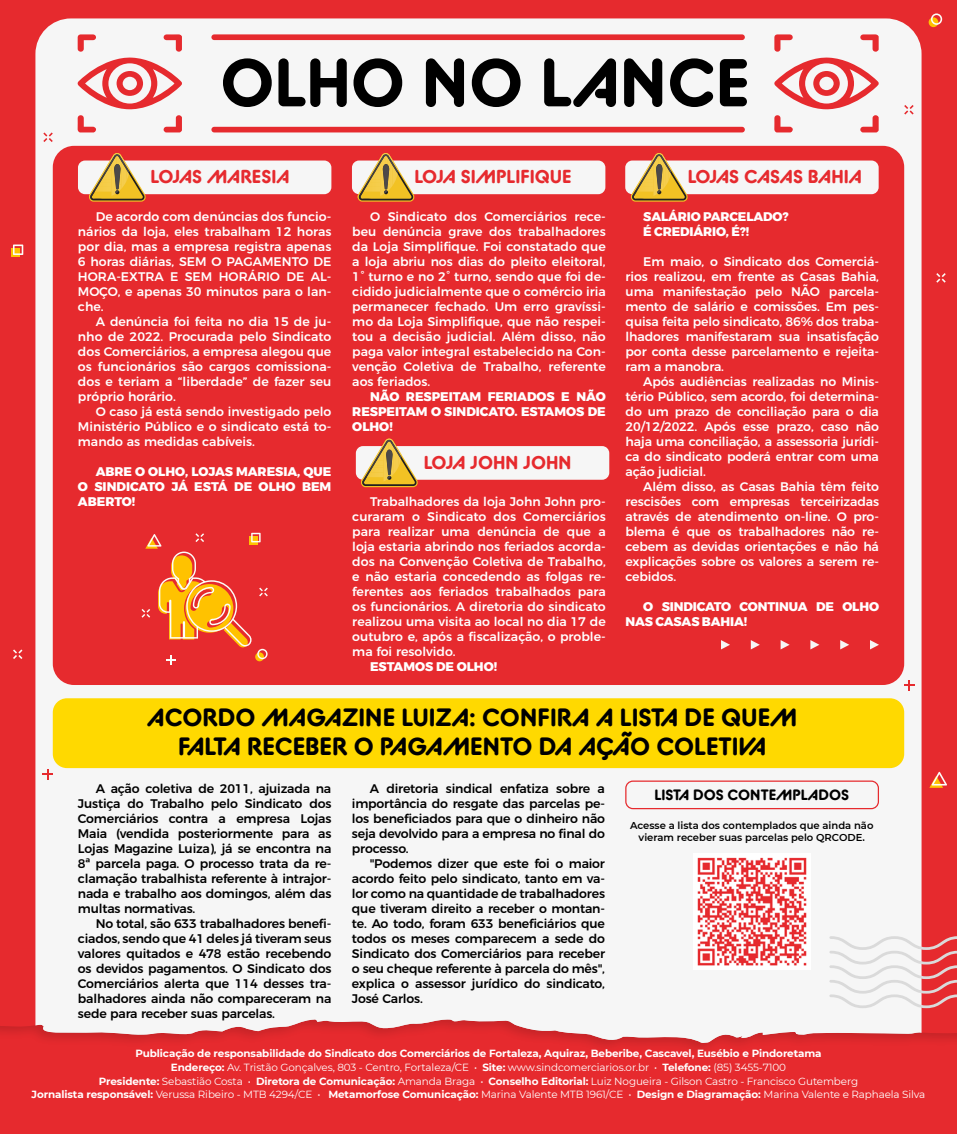
<style>
.page{position:relative;width:957px;height:1134px;background:#e62a2e}
.page>*{position:absolute;margin:0;border:0;box-sizing:border-box;transform-origin:0 0}
.t1{font:700 67.5px "BC Alphapipe RB";color:#000}
.t2{font:700 25px/28.8px "BC Alphapipe RB";color:#000;text-align:center}
.t3{font:700 18.75px "BC Alphapipe RB";color:#e62a2e}
.t4{font:700 15px "BC Alphapipe RB";color:#000}
.t5{font:500 12.5px/15px "Montserrat";color:#fff;text-align:justify}
.t6{font:500 12.5px/15px "Montserrat";letter-spacing:-.015em;color:#000;text-align:justify}
.t7{font:800 12.5px/15px "Montserrat";color:#fff;text-align:justify}
.t8{font:700 10.38px/13.8px "Montserrat";letter-spacing:-.01em;color:#fff;text-align:center}
.t9{font:600 10px/12px "Montserrat";color:#000;text-align:center}
.s1{font-weight:400}
</style>
<div class="page">
<div style="left:35px;top:18px;width:886px;height:1097px;background:#f6f6f6;border-radius:35px"></div>
<div style="left:53px;top:146px;width:851px;height:539px;background:#e62a2e;border-radius:21px"></div>
<div style="left:78px;top:161px;width:253px;height:33px;background:#f6f6f6;border-radius:7px"></div>
<svg style="left:89px;top:153px;width:57px;height:49px"></svg>
<div style="left:356px;top:446px;width:253px;height:34px;background:#f6f6f6;border-radius:7px"></div>
<svg style="left:361px;top:439px;width:57px;height:48px"></svg>
<div style="left:352px;top:161px;width:253px;height:33px;background:#f6f6f6;border-radius:7px"></div>
<svg style="left:358px;top:153px;width:56px;height:49px"></svg>
<div style="left:625px;top:161px;width:253px;height:33px;background:#f6f6f6;border-radius:7px"></div>
<svg style="left:631px;top:153px;width:57px;height:49px"></svg>
<svg style="left:142px;top:533px;width:126px;height:132px"></svg>
<svg style="left:13px;top:649px;width:9px;height:10px"></svg>
<svg style="left:43px;top:132px;width:10px;height:10px"></svg>
<svg style="left:904px;top:105px;width:9px;height:10px"></svg>
<svg style="left:936px;top:273px;width:9px;height:10px"></svg>
<svg style="left:904px;top:680px;width:10px;height:10px"></svg>
<svg style="left:43px;top:769px;width:10px;height:10px"></svg>
<div style="left:11px;top:248px;width:8px;height:9px;background:#ffc200"></div>
<svg style="left:13px;top:244px;width:10px;height:11px"></svg>
<svg style="left:929px;top:772px;width:18px;height:16px"></svg>
<svg style="left:928px;top:17px;width:10px;height:10px"></svg>
<svg style="left:931px;top:13px;width:11px;height:12px"></svg>
<svg style="left:164px;top:115px;width:18px;height:17px"></svg>
<svg style="left:78px;top:115px;width:18px;height:17px"></svg>
<svg style="left:77px;top:34px;width:105px;height:75px"></svg>
<svg style="left:860px;top:115px;width:18px;height:17px"></svg>
<svg style="left:774px;top:115px;width:19px;height:17px"></svg>
<svg style="left:774px;top:34px;width:104px;height:75px"></svg>
<div style="left:211px;top:34px;width:534px;height:6px;background:#e62a2e;border-radius:3px"></div>
<div style="left:211px;top:127px;width:534px;height:5px;background:#e62a2e;border-radius:3px"></div>
<div style="left:53px;top:698px;width:851px;height:70px;background:#ffd900;border-radius:14px"></div>
<div style="left:625px;top:780px;width:254px;height:29px;border:1px solid #e62a2e;border-radius:7px"></div>
<img style="left:697px;top:857px;width:110px;height:109px">
<div style="left:0;top:1017px;width:957px;height:117px;background:#000;opacity:.15"></div>
<svg style="left:721px;top:640px;width:9px;height:9px"></svg>
<svg style="left:751px;top:640px;width:9px;height:9px"></svg>
<svg style="left:780px;top:640px;width:9px;height:9px"></svg>
<svg style="left:810px;top:640px;width:9px;height:9px"></svg>
<svg style="left:840px;top:640px;width:9px;height:9px"></svg>
<svg style="left:870px;top:640px;width:9px;height:9px"></svg>
<svg style="left:829px;top:936px;width:128px;height:72px"></svg>
<h1 class="t1" style="left:220px;top:39px;width:531px">OLHO NO LANCE</h1>
<h3 class="t3" style="left:151px;top:164px;width:140px">LOJAS MARESIA</h3>
<p class="t5" style="left:78px;top:208px;width:255px;text-indent:18px">De acordo com denúncias dos funcio&shy;nários da loja, eles trabalham 12 horas por dia, mas a empresa registra apenas 6 horas diárias, SEM O PAGAMENTO DE HORA-EXTRA E SEM HORÁRIO DE AL-MOÇO, e apenas 30 minutos para o lan&shy;che.</p>
<p class="t5" style="left:78px;top:313px;width:255px;text-indent:18px">A denúncia foi feita no dia 15 de ju&shy;nho de 2022. Procurada pelo Sindicato dos Comerciários, a empresa alegou que os funcionários são cargos comissiona&shy;dos e teriam a “liberdade” de fazer seu próprio horário.</p>
<p class="t5" style="left:78px;top:403px;width:255px;text-indent:18px">O caso já está sendo investigado pelo Ministério Público e o sindicato está to&shy;mando as medidas cabíveis.</p>
<p class="t7" style="left:78px;top:464px;width:255px;text-indent:18px">ABRE O OLHO, LOJAS MARESIA, QUE O SINDICATO JÁ ESTÁ DE OLHO BEM ABERTO!</p>
<h3 class="t3" style="left:414px;top:164px;width:159px">LOJA SIMPLIFIQUE</h3>
<h3 class="t3" style="left:687px;top:164px;width:176px">LOJAS CASAS BAHIA</h3>
<p class="t5" style="left:352px;top:208px;width:255px;text-indent:18px">O Sindicato dos Comerciários rece&shy;beu denúncia grave dos trabalhadores da Loja Simplifique. Foi constatado que a loja abriu nos dias do pleito eleitoral, 1° turno e no 2° turno, sendo que foi de&shy;cidido judicialmente que o comércio iria permanecer fechado. Um erro gravíssi&shy;mo da Loja Simplifique, que não respei&shy;tou a decisão judicial. Além disso, não paga valor integral estabelecido na Con&shy;venção Coletiva de Trabalho, referente aos feriados.</p>
<p class="t7" style="left:352px;top:389px;width:255px;text-indent:18px">NÃO RESPEITAM FERIADOS E NÃO RESPEITAM O SINDICATO. ESTAMOS DE OLHO!</p>
<h3 class="t3" style="left:424px;top:450px;width:149px">LOJA JOHN JOHN</h3>
<p class="t5" style="left:352px;top:493px;width:255px;text-indent:18px">Trabalhadores da loja John John pro&shy;curaram o Sindicato dos Comerciários para realizar uma denúncia de que a loja estaria abrindo nos feriados acorda&shy;dos na Convenção Coletiva de Trabalho, e não estaria concedendo as folgas re&shy;ferentes aos feriados trabalhados para os funcionários. A diretoria do sindicato realizou uma visita ao local no dia 17 de outubro e, após a fiscalização, o proble&shy;ma foi resolvido.</p>
<p class="t7" style="left:370px;top:659px;width:129px">ESTAMOS DE OLHO!</p>
<p class="t7" style="left:643px;top:209px;width:147px">SALÁRIO PARCELADO?<br>É CREDIÁRIO, É?!</p>
<p class="t5" style="left:625px;top:253px;width:255px;text-indent:18px">Em maio, o Sindicato dos Comerciá&shy;rios realizou, em frente as Casas Bahia, uma manifestação pelo NÃO parcela&shy;mento de salário e comissões. Em pes&shy;quisa feita pelo sindicato, 86% dos traba&shy;lhadores manifestaram sua insatisfação por conta desse parcelamento e rejeita&shy;ram a manobra.</p>
<p class="t5" style="left:625px;top:373px;width:255px;text-indent:18px">Após audiências realizadas no Minis&shy;tério Público, sem acordo, foi determina&shy;do um prazo de conciliação para o dia 20/12/2022. Após esse prazo, caso não haja uma conciliação, a assessoria jurídi&shy;ca do sindicato poderá entrar com uma ação judicial.</p>
<p class="t5" style="left:625px;top:478px;width:255px;text-indent:18px">Além disso, as Casas Bahia têm feito rescisões com empresas terceirizadas através de atendimento on-line. O pro&shy;blema é que os trabalhadores não re&shy;cebem as devidas orientações e não há explicações sobre os valores a serem re&shy;cebidos.</p>
<p class="t7" style="left:625px;top:599px;width:255px;text-indent:18px">O SINDICATO CONTINUA DE OLHO<br>NAS CASAS BAHIA!</p>
<h2 class="t2" style="left:147px;top:702px;width:651px">ACORDO MAGAZINE LUIZA: CONFIRA A LISTA DE QUEM<br>FALTA RECEBER O PAGAMENTO DA AÇÃO COLETIVA</h2>
<p class="t6" style="left:78px;top:780px;width:255px;text-indent:18px">A ação coletiva de 2011, ajuizada na Justiça do Trabalho pelo Sindicato dos Comerciários contra a empresa Lojas Maia (vendida posteriormente para as Lojas Magazine Luiza), já se encontra na 8ª parcela paga. O processo trata da re&shy;clamação trabalhista referente à intrajor&shy;nada e trabalho aos domingos, além das multas normativas.</p>
<p class="t6" style="left:78px;top:915px;width:255px;text-indent:18px">No total, são 633 trabalhadores benefi&shy;ciados, sendo que 41 deles já tiveram seus valores quitados e 478 estão recebendo os devidos pagamentos. O Sindicato dos Comerciários alerta que 114 desses tra&shy;balhadores ainda não compareceram na sede para receber suas parcelas.</p>
<p class="t6" style="left:352px;top:780px;width:255px;text-indent:18px">A diretoria sindical enfatiza sobre a importância do resgate das parcelas pe&shy;los beneficiados para que o dinheiro não seja devolvido para a empresa no final do processo.</p>
<p class="t6" style="left:352px;top:855px;width:255px;text-indent:18px">"Podemos dizer que este foi o maior acordo feito pelo sindicato, tanto em va&shy;lor como na quantidade de trabalhadores que tiveram direito a receber o montan&shy;te. Ao todo, foram 633 beneficiários que todos os meses comparecem a sede do Sindicato dos Comerciários para receber o seu cheque referente à parcela do mês", explica o assessor jurídico do sindicato, José Carlos.</p>
<p class="t4" style="left:654px;top:785px;width:196px">LISTA DOS CONTEMPLADOS</p>
<p class="t9" style="left:630px;top:819px;width:245px">Acesse a lista dos contemplados que ainda não vieram receber suas parcelas pelo QRCODE.</p>
<p class="t8" style="left:32px;top:1046px;width:895px">Publicação de responsabilidade do Sindicato dos Comerciários de Fortaleza, Aquiraz, Beberibe, Cascavel, Eusébio e Pindoretama<br>Endereço: <span class="s1">Av. Tristão Gonçalves, 803 - Centro, Fortaleza/CE •</span> Site: <span class="s1">www.sindcomerciarios.or.br •</span> Telefone: <span class="s1">(85) 3455-7100<br></span>Presidente: <span class="s1">Sebastião Costa •</span> Diretora de Comunicação: <span class="s1">Amanda Braga •</span> Conselho Editorial: <span class="s1">Luiz Nogueira - Gilson Castro - Francisco Gutemberg<br></span>Jornalista responsável: <span class="s1">Verussa Ribeiro - MTB 4294/CE •</span> Metamorfose Comunicação: <span class="s1">Marina Valente MTB 1961/CE •</span> Design e Diagramação: <span class="s1">Marina Valente e Raphaela Silva</span></p>
</div>
